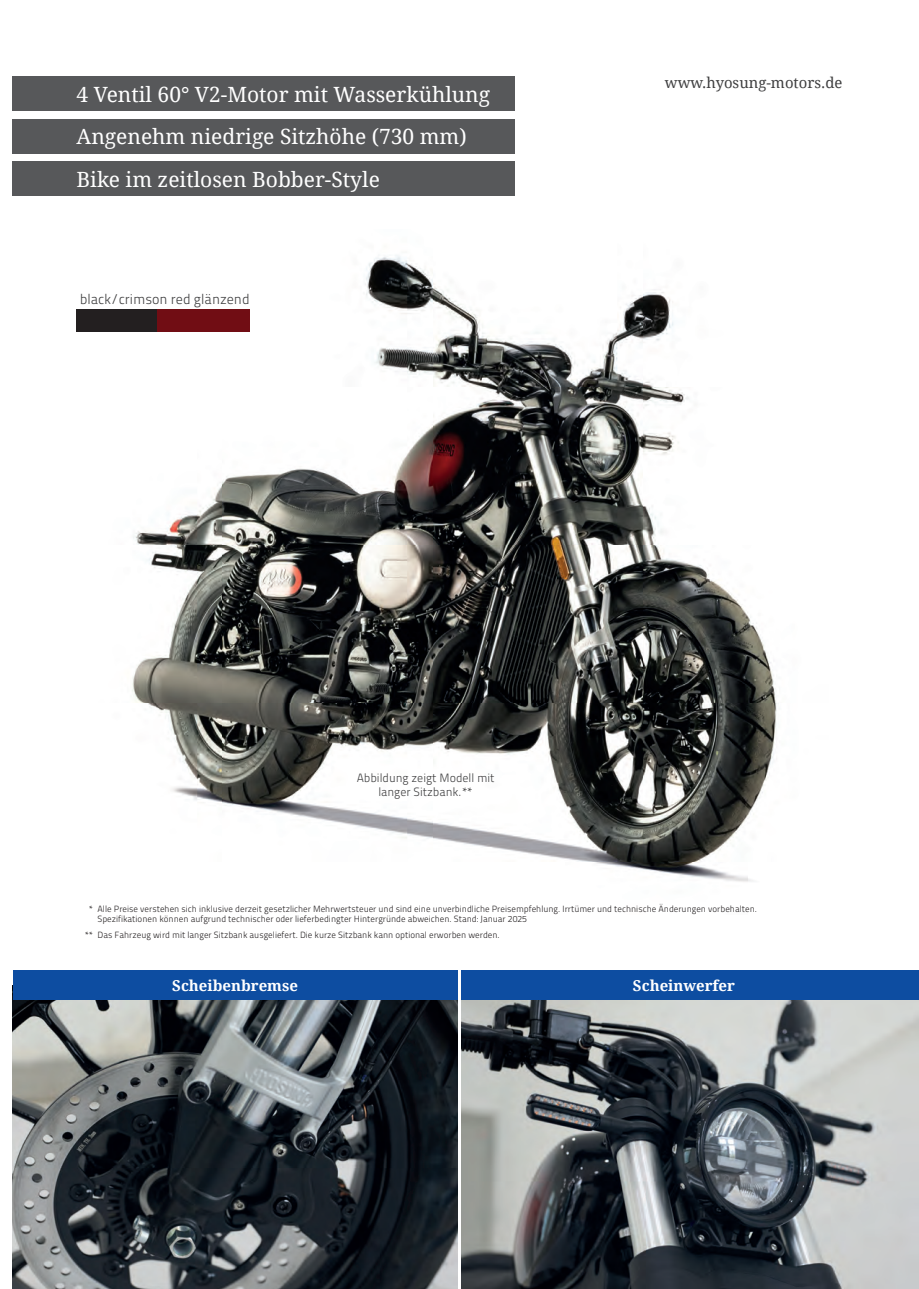
<style>
.page{position:relative;width:919px;height:1289px;background:#fff}
.page>*{position:absolute;margin:0;border:0;box-sizing:border-box;transform-origin:0 0}
.t1{font:21px/42.6px "Droid Serif";color:#fff}
.t2{font:700 15px "Droid Serif";color:#fff}
.t3{font:14.85px "Droid Serif";color:#3e3e3f}
.t4{font:14.1px "Titillium Maps 26 L 250 wt";color:#3e3e3f}
.t5{font:12px/14.4px "Titillium Maps 26 L 250 wt";color:#3e3e3f;text-align:center}
.t6{font:9px/10.8px "Titillium Maps 26 L 250 wt";color:#231f20}
</style>
<div class="page">
<img style="left:13px;top:1000px;width:444px;height:288px">
<img style="left:461px;top:1000px;width:457px;height:288px">
<img style="left:76px;top:255px;width:701px;height:627px">
<div style="left:13px;top:77px;width:501px;height:34px;background:#57585a"></div>
<div style="left:13px;top:119px;width:501px;height:34px;background:#57585a"></div>
<div style="left:13px;top:162px;width:501px;height:34px;background:#57585a"></div>
<div style="left:77px;top:309px;width:173px;height:22px;background:#231f20"></div>
<div style="left:13px;top:970px;width:444px;height:30px;background:#0d4da1"></div>
<div style="left:461px;top:970px;width:445px;height:30px;background:#0d4da1"></div>
<div style="left:906px;top:970px;width:12px;height:30px;background:#0d4da1"></div>
<div style="left:157px;top:309px;width:93px;height:22px;background:#710d14"></div>
<h1 class="t1" style="left:77px;top:72px;width:415px">4 Ventil 60° V2-Motor mit Wasserkühlung<br>Angenehm niedrige Sitzhöhe (730 mm)<br>Bike im zeitlosen Bobber-Style</h1>
<h3 class="t4" style="left:80px;top:288px;width:171px">black/crimson red glänzend</h3>
<h3 class="t3" style="left:664px;top:72px;width:179px">www.hyosung-motors.de</h3>
<h3 class="t5" style="left:357px;top:769px;width:139px">Abbildung zeigt Modell mit langer Sitzbank.**</h3>
<p class="t6" style="left:97px;top:902px;width:661px;text-indent:-9px">* Alle Preise verstehen sich inklusive derzeit gesetzlicher Mehrwertsteuer und sind eine unverbindliche Preisempfehlung. Irrtümer und technische Änderungen vorbehalten.<br>Spezifikationen können aufgrund technischer oder lieferbedingter Hintergründe abweichen. Stand: Januar 2025</p>
<p class="t6" style="left:85px;top:928px;width:416px">** Das Fahrzeug wird mit langer Sitzbank ausgeliefert. Die kurze Sitzbank kann optional erworben werden.</p>
<h2 class="t2" style="left:172px;top:976px;width:127px">Scheibenbremse</h2>
<h2 class="t2" style="left:633px;top:976px;width:103px">Scheinwerfer</h2>
</div>
